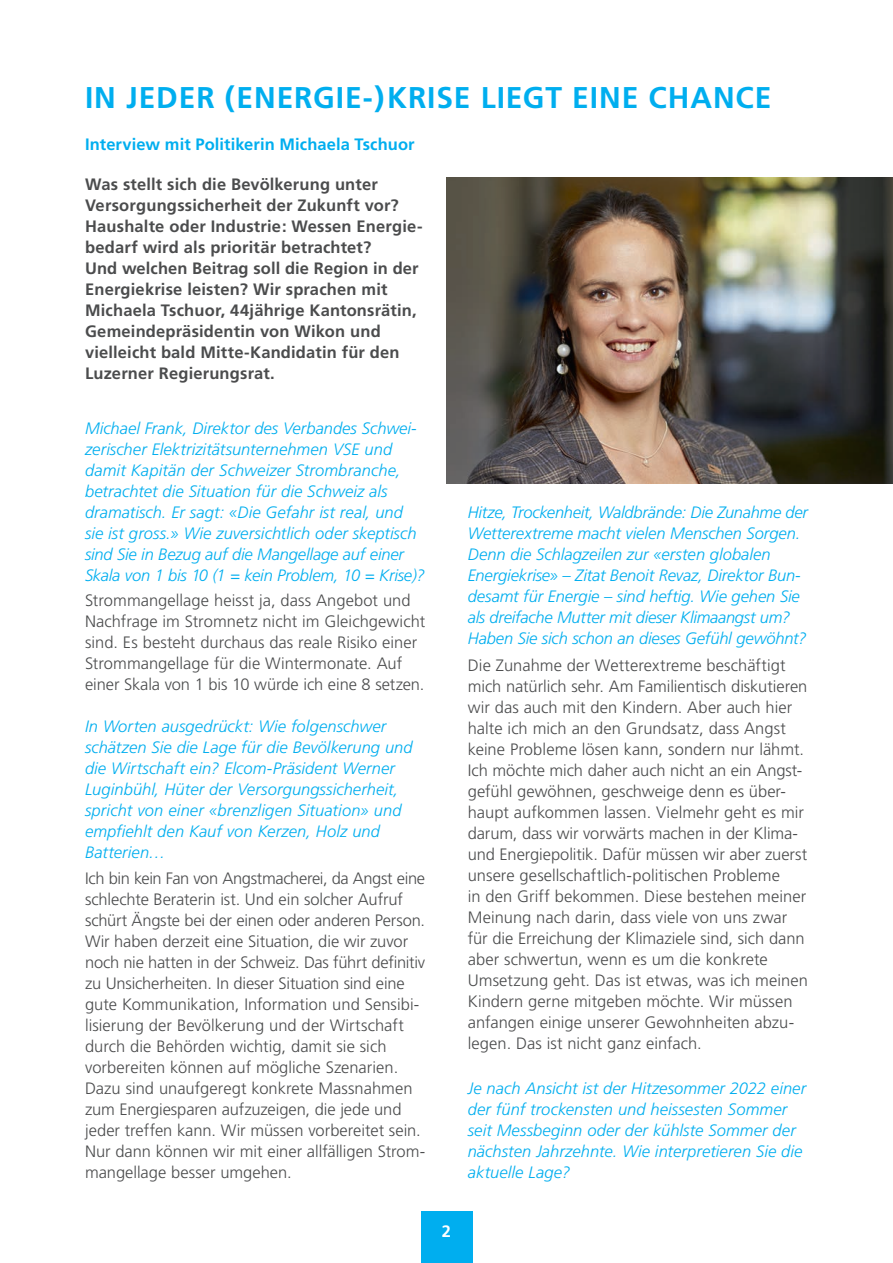
<style>
.page{position:relative;width:893px;height:1263px;background:#fff}
.page>*{position:absolute;margin:0;border:0;box-sizing:border-box;transform-origin:0 0}
.t1{font:700 30px "Frutiger CE";letter-spacing:.03em;color:#00aeef}
.t2{font:300 16.5px/21px "Frutiger CE";color:#4b4c4d}
.t3{font:italic 300 16.5px/21px "Frutiger CE";color:#00aeef}
.t4{font:700 16.5px/21px "Frutiger CE";letter-spacing:.01em;color:#4b4c4d}
.t5{font:700 16.5px "Frutiger CE";letter-spacing:.005em;color:#00aeef}
.t6{font:700 16.5px "Frutiger CE";color:#fff}
</style>
<div class="page">
<div style="left:421px;top:1212px;width:51px;height:51px;background:#00aeef"></div>
<img style="left:446px;top:178px;width:447px;height:305px">
<h1 class="t1" style="left:85px;top:79px;width:688px">IN JEDER (ENERGIE-)KRISE LIEGT EINE CHANCE</h1>
<p class="t5" style="left:85px;top:134px;width:331px">Interview mit Politikerin Michaela Tschuor</p>
<p class="t4" style="left:85px;top:174px;width:339px">Was stellt sich die Bevölkerung unter Versorgungssicherheit der Zukunft vor?<br>Haushalte oder Industrie: Wessen Energie&shy;bedarf wird als prioritär betrachtet?<br>Und welchen Beitrag soll die Region in der Energiekrise leisten? Wir sprachen mit Michaela Tschuor, 44jährige Kantonsrätin, Gemeindepräsidentin von Wikon und vielleicht bald Mitte-Kandidatin für den Luzerner Regierungsrat.</p>
<p class="t3" style="left:85px;top:417px;width:342px">Michael Frank, Direktor des Verbandes Schwei&shy;zerischer Elektrizitätsunternehmen VSE und damit Kapitän der Schweizer Strombranche, betrachtet die Situation für die Schweiz als dramatisch. Er sagt: «Die Gefahr ist real, und sie ist gross.» Wie zuversichtlich oder skeptisch sind Sie in Bezug auf die Mangellage auf einer Skala von 1 bis 10 (1 = kein Problem, 10 = Krise)?</p>
<p class="t2" style="left:85px;top:590px;width:342px">Strommangellage heisst ja, dass Angebot und Nachfrage im Stromnetz nicht im Gleichgewicht sind. Es besteht durchaus das reale Risiko einer Strommangellage für die Wintermonate. Auf einer Skala von 1 bis 10 würde ich eine 8 setzen.</p>
<p class="t3" style="left:85px;top:716px;width:329px">In Worten ausgedrückt: Wie folgenschwer schätzen Sie die Lage für die Bevölkerung und die Wirtschaft ein? Elcom-Präsident Werner Luginbühl, Hüter der Versorgungssicherheit, spricht von einer «brenzligen Situation» und empfiehlt den Kauf von Kerzen, Holz und Batterien…</p>
<p class="t2" style="left:85px;top:867px;width:342px">Ich bin kein Fan von Angstmacherei, da Angst eine schlechte Beraterin ist. Und ein solcher Aufruf schürt Ängste bei der einen oder anderen Person.<br>Wir haben derzeit eine Situation, die wir zuvor noch nie hatten in der Schweiz. Das führt definitiv zu Unsicherheiten. In dieser Situation sind eine gute Kommunikation, Information und Sensibi&shy;lisierung der Bevölkerung und der Wirtschaft durch die Behörden wichtig, damit sie sich vorbereiten können auf mögliche Szenarien.<br>Dazu sind unaufgeregt konkrete Massnahmen zum Energiesparen aufzuzeigen, die jede und jeder treffen kann. Wir müssen vorbereitet sein.<br>Nur dann können wir mit einer allfälligen Strom&shy;mangellage besser umgehen.</p>
<p class="t3" style="left:468px;top:501px;width:342px">Hitze, Trockenheit, Waldbrände: Die Zunahme der Wetterextreme macht vielen Menschen Sorgen.<br>Denn die Schlagzeilen zur «ersten globalen Energiekrise» – Zitat Benoit Revaz, Direktor Bun&shy;desamt für Energie – sind heftig. Wie gehen Sie als dreifache Mutter mit dieser Klimaangst um?<br>Haben Sie sich schon an dieses Gefühl gewöhnt?</p>
<p class="t2" style="left:468px;top:655px;width:342px">Die Zunahme der Wetterextreme beschäftigt mich natürlich sehr. Am Familientisch diskutieren wir das auch mit den Kindern. Aber auch hier halte ich mich an den Grundsatz, dass Angst keine Probleme lösen kann, sondern nur lähmt.<br>Ich möchte mich daher auch nicht an ein Angst&shy;gefühl gewöhnen, geschweige denn es über&shy;haupt aufkommen lassen. Vielmehr geht es mir darum, dass wir vorwärts machen in der Klima&shy;und Energiepolitik. Dafür müssen wir aber zuerst unsere gesellschaftlich-politischen Probleme<br>in den Griff bekommen. Diese bestehen meiner Meinung nach darin, dass viele von uns zwar für die Erreichung der Klimaziele sind, sich dann aber schwertun, wenn es um die konkrete Umsetzung geht. Das ist etwas, was ich meinen Kindern gerne mitgeben möchte. Wir müssen anfangen einige unserer Gewohnheiten abzu&shy;legen. Das ist nicht ganz einfach.</p>
<p class="t3" style="left:468px;top:1077px;width:340px">Je nach Ansicht ist der Hitzesommer 2022 einer der fünf trockensten und heissesten Sommer seit Messbeginn oder der kühlste Sommer der nächsten Jahrzehnte. Wie interpretieren Sie die aktuelle Lage?</p>
<p class="t6" style="left:442px;top:1222px;width:11px">2</p>
</div>
